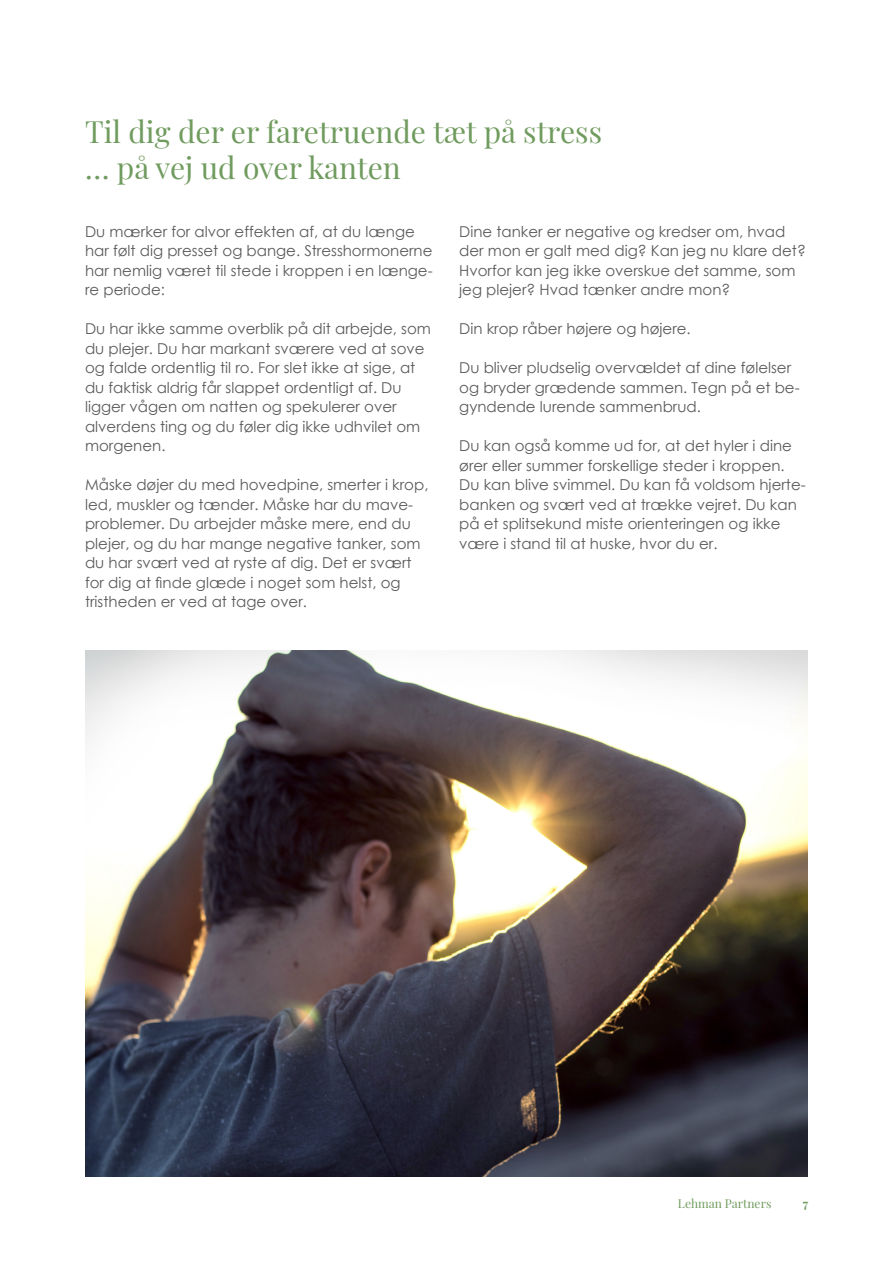
<style>
.page{position:relative;width:893px;height:1263px;background:#fff}
.page>*{position:absolute;margin:0;border:0;box-sizing:border-box;transform-origin:0 0}
.t1{font:30px/36px "Playfair Display";color:#709b5e}
.t2{font:15px/19.5px "Century Gothic";color:#5a5a5a}
.t3{font:12px "Playfair Display";color:#709b5e}
.t4{font:700 12px "Playfair Display";color:#709b5e}
</style>
<div class="page">
<img style="left:85px;top:651px;width:723px;height:526px">
<h1 class="t1" style="left:85px;top:111px;width:518px">Til dig der er faretruende tæt på stress … på vej ud over kanten</h1>
<p class="t2" style="left:85px;top:221px;width:349px">Du mærker for alvor effekten af, at du længe har følt dig presset og bange. Stresshormonerne har nemlig været til stede i kroppen i en længe&shy;re periode:</p>
<p class="t2" style="left:85px;top:319px;width:347px">Du har ikke samme overblik på dit arbejde, som du plejer. Du har markant sværere ved at sove og falde ordentlig til ro. For slet ikke at sige, at du faktisk aldrig får slappet ordentligt af. Du ligger vågen om natten og spekulerer over alverdens ting og du føler dig ikke udhvilet om morgenen.</p>
<p class="t2" style="left:85px;top:475px;width:345px">Måske døjer du med hovedpine, smerter i krop, led, muskler og tænder. Måske har du mave&shy;problemer. Du arbejder måske mere, end du plejer, og du har mange negative tanker, som du har svært ved at ryste af dig. Det er svært for dig at finde glæde i noget som helst, og tristheden er ved at tage over.</p>
<p class="t2" style="left:459px;top:221px;width:348px">Dine tanker er negative og kredser om, hvad der mon er galt med dig? Kan jeg nu klare det?<br>Hvorfor kan jeg ikke overskue det samme, som jeg plejer? Hvad tænker andre mon?</p>
<p class="t2" style="left:459px;top:319px;width:233px">Din krop råber højere og højere.</p>
<p class="t2" style="left:459px;top:358px;width:342px">Du bliver pludselig overvældet af dine følelser og bryder grædende sammen. Tegn på et be&shy;gyndende lurende sammenbrud.</p>
<p class="t2" style="left:459px;top:436px;width:348px">Du kan også komme ud for, at det hyler i dine ører eller summer forskellige steder i kroppen.<br>Du kan blive svimmel. Du kan få voldsom hjerte&shy;banken og svært ved at trække vejret. Du kan på et splitsekund miste orienteringen og ikke være i stand til at huske, hvor du er.</p>
<p class="t3" style="left:678px;top:1194px;width:95px">Lehman Partners</p>
<p class="t4" style="left:803px;top:1194px;width:7px">7</p>
</div>
